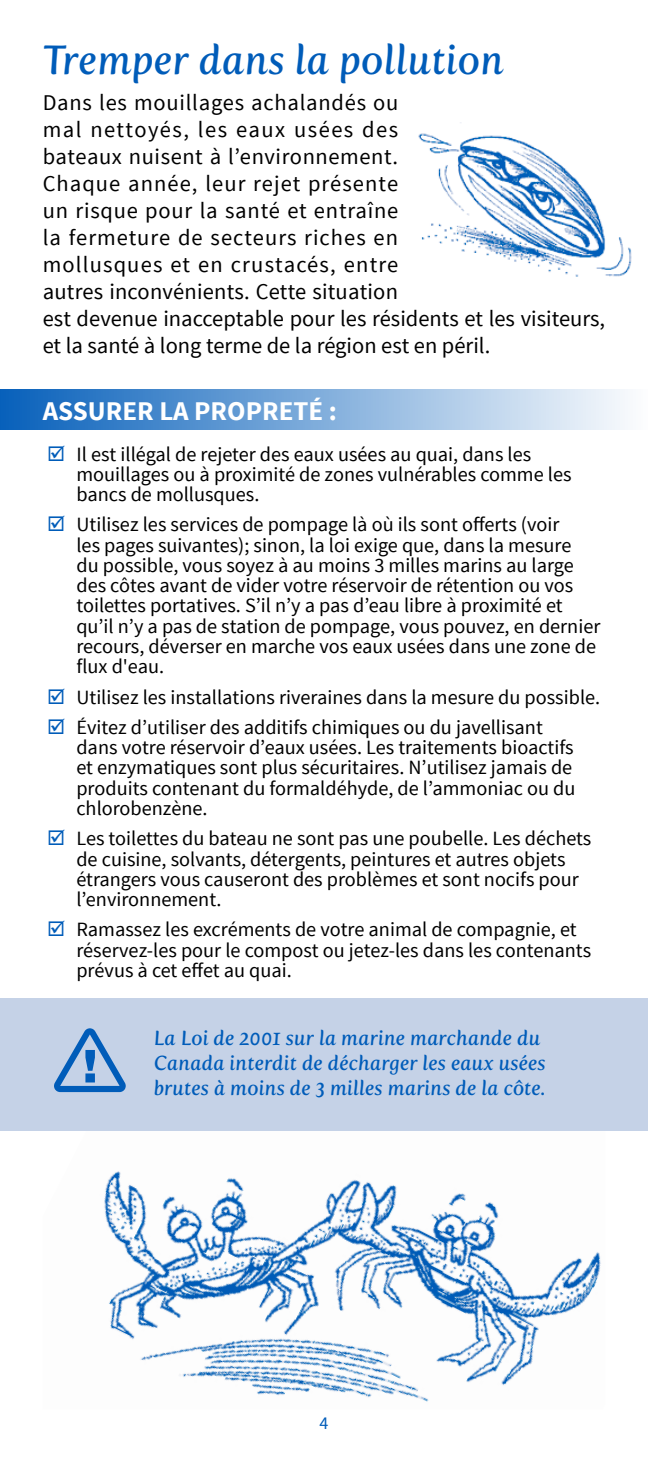
<style>
.page{position:relative;width:648px;height:1458px;background:#fff}
.page>*{position:absolute;margin:0;border:0;box-sizing:border-box;transform-origin:0 0}
.t1{font:italic 40.5px "Fertigo Pro";color:#005cb9}
.t2{font:700 27px "Source Sans Pro";color:#fff}
.t3{font:22.5px/27px "Source Sans Pro";letter-spacing:.035em;color:#000}
.t4{font:20.25px/20.2px "Source Sans Pro";color:#000}
.t5{font:italic 20.25px/24.8px "Fertigo Pro";color:#005cb9}
.t6{font:18px "Source Sans Pro";color:#005cb9}
</style>
<div class="page">
<img style="left:43px;top:1130px;width:562px;height:272px">
<div style="left:0;top:389px;width:648px;height:41px;background:linear-gradient(to right,#0760bb,#fcfdfe)"></div>
<div style="left:0;top:998px;width:648px;height:132px;background:#c5d2e7"></div>
<svg style="left:54px;top:1028px;width:72px;height:64px"></svg>
<img style="left:418px;top:122px;width:214px;height:155px">
<h1 class="t1" style="left:43px;top:36px;width:463px">Tremper dans la pollution</h1>
<p class="t3" style="left:43px;top:89px;width:564px">Dans les mouillages achalandés ou<br>mal nettoyés, les eaux usées des<br>bateaux nuisent à l’environnement.<br>Chaque année, leur rejet présente<br>un risque pour la santé et entraîne<br>la fermeture de secteurs riches en<br>mollusques et en crustacés, entre<br>autres inconvénients. Cette situation<br>est devenue inacceptable pour les résidents et les visiteurs, et la santé à long terme de la région est en péril.</p>
<h2 class="t2" style="left:43px;top:394px;width:296px">ASSURER LA PROPRETÉ :</h2>
<p class="t4" style="left:76px;top:444px;width:497px">Il est illégal de rejeter des eaux usées au quai, dans les mouillages ou à proximité de zones vulnérables comme les bancs de mollusques.</p>
<p class="t4" style="left:76px;top:515px;width:525px">Utilisez les services de pompage là où ils sont offerts (voir<br>les pages suivantes); sinon, la loi exige que, dans la mesure<br>du possible, vous soyez à au moins 3 milles marins au large des côtes avant de vider votre réservoir de rétention ou vos toilettes portatives. S’il n’y a pas d’eau libre à proximité et qu’il n’y a pas de station de pompage, vous pouvez, en dernier recours, déverser en marche vos eaux usées dans une zone de flux d'eau.</p>
<p class="t4" style="left:76px;top:682px;width:525px;line-height:30.4px">Utilisez les installations riveraines dans la mesure du possible.<br>Évitez d’utiliser des additifs chimiques ou du javellisant</p>
<p class="t4" style="left:76px;top:738px;width:501px">dans votre réservoir d’eaux usées. Les traitements bioactifs et enzymatiques sont plus sécuritaires. N’utilisez jamais de produits contenant du formaldéhyde, de l’ammoniac ou du chlorobenzène.</p>
<p class="t4" style="left:76px;top:829px;width:517px">Les toilettes du bateau ne sont pas une poubelle. Les déchets de cuisine, solvants, détergents, peintures et autres objets étrangers vous causeront des problèmes et sont nocifs pour l’environnement.</p>
<p class="t4" style="left:76px;top:920px;width:516px">Ramassez les excréments de votre animal de compagnie, et réservez-les pour le compost ou jetez-les dans les contenants prévus à cet effet au quai.</p>
<p class="t5" style="left:154px;top:1026px;width:394px">La Loi de 2001 sur la marine marchande du<br>Canada interdit de décharger les eaux usées brutes à moins de 3 milles marins de la côte.</p>
<p class="t6" style="left:320px;top:1412px;width:10px">4</p>
</div>
